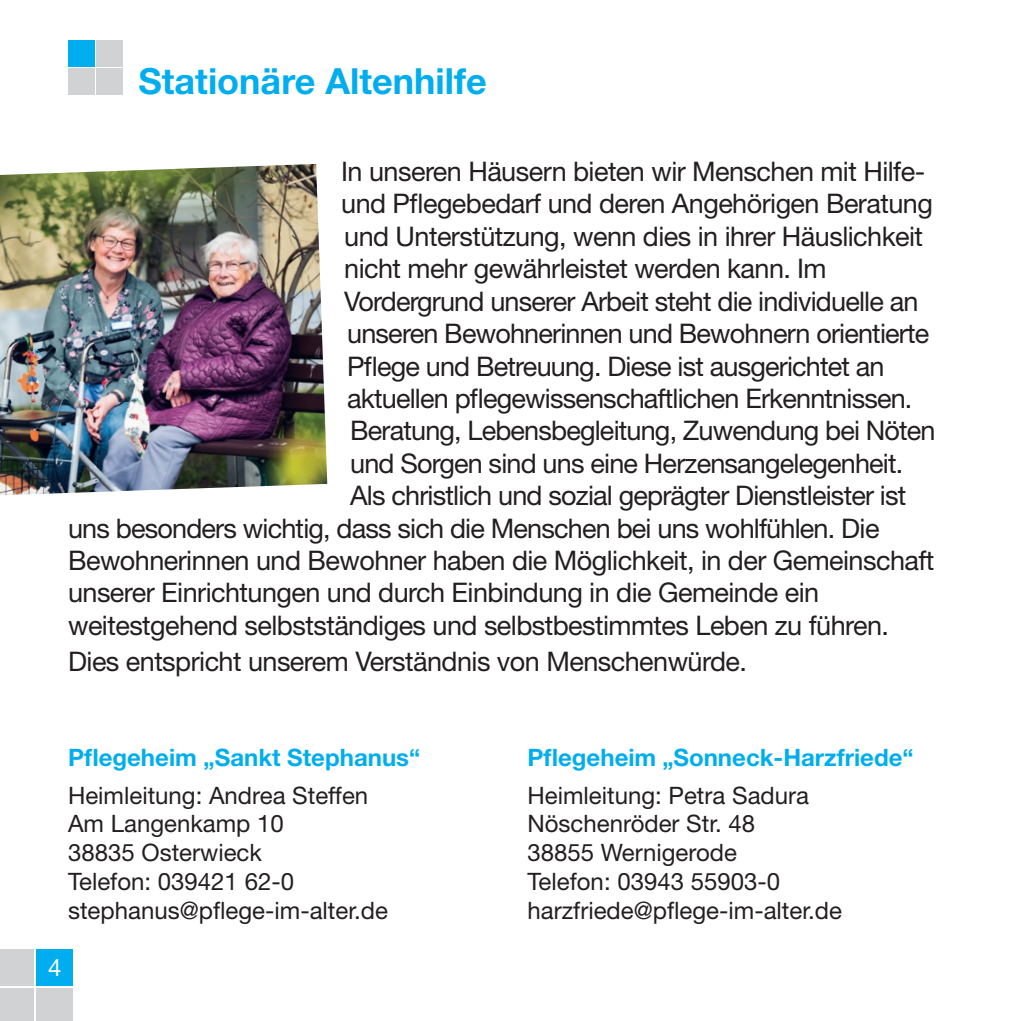
<style>
.page{position:relative;width:1021px;height:1021px;background:#fff}
.page>*{position:absolute;margin:0;border:0;box-sizing:border-box;transform-origin:0 0}
.t1{font:700 36px "Helvetica Neue LT Std";color:#00aeef}
.t2{font:27px "Helvetica Neue LT Std";letter-spacing:-.02em;color:#231f20}
.t3{font:24px/28.8px "Helvetica Neue LT Std";color:#231f20}
.t4{font:700 24px "Helvetica Neue LT Std";color:#00aeef}
.t5{font:24px "Helvetica Neue LT Std";color:#fff}
</style>
<div class="page">
<div style="left:0;top:948px;width:34px;height:37px;background:#d1d2d4"></div>
<div style="left:0;top:987px;width:34px;height:33px;background:#d1d2d4"></div>
<div style="left:36px;top:948px;width:37px;height:37px;background:#00aeef"></div>
<div style="left:36px;top:987px;width:37px;height:33px;background:#d1d2d4"></div>
<img style="left:0;top:164px;width:327px;height:331px">
<div style="left:68px;top:40px;width:26px;height:26px;background:#00aeef"></div>
<div style="left:68px;top:68px;width:26px;height:26px;background:#d1d2d4"></div>
<div style="left:96px;top:40px;width:27px;height:26px;background:#d1d2d4"></div>
<div style="left:96px;top:68px;width:27px;height:26px;background:#d1d2d4"></div>
<h1 class="t1" style="left:139px;top:59px;width:349px">Stationäre Altenhilfe</h1>
<p class="t2" style="left:341px;top:155px;width:585px">In unseren Häusern bieten wir Menschen mit Hilfe-</p>
<p class="t2" style="left:341px;top:188px;width:593px">und Pflegebedarf und deren Angehörigen Beratung</p>
<p class="t2" style="left:344px;top:220px;width:580px">und Unterstützung, wenn dies in ihrer Häuslichkeit</p>
<p class="t2" style="left:344px;top:252px;width:484px">nicht mehr gewährleistet werden kann. Im</p>
<p class="t2" style="left:344px;top:285px;width:576px">Vordergrund unserer Arbeit steht die individuelle an</p>
<p class="t2" style="left:347px;top:317px;width:583px">unseren Bewohnerinnen und Bewohnern orientierte</p>
<p class="t2" style="left:347px;top:350px;width:539px">Pflege und Betreuung. Diese ist ausgerichtet an</p>
<p class="t2" style="left:347px;top:382px;width:567px">aktuellen pflegewissenschaftlichen Erkenntnissen.</p>
<p class="t2" style="left:350px;top:414px;width:587px">Beratung, Lebensbegleitung, Zuwendung bei Nöten</p>
<p class="t2" style="left:350px;top:447px;width:554px">und Sorgen sind uns eine Herzensangelegenheit.</p>
<p class="t2" style="left:350px;top:479px;width:557px">Als christlich und sozial geprägter Dienstleister ist</p>
<p class="t2" style="left:68px;top:512px;width:813px">uns besonders wichtig, dass sich die Menschen bei uns wohlfühlen. Die</p>
<p class="t2" style="left:68px;top:544px;width:867px">Bewohnerinnen und Bewohner haben die Möglichkeit, in der Gemeinschaft</p>
<p class="t2" style="left:68px;top:576px;width:752px">unserer Einrichtungen und durch Einbindung in die Gemeinde ein</p>
<p class="t2" style="left:68px;top:609px;width:822px">weitestgehend selbstständiges und selbstbestimmtes Leben zu führen.</p>
<p class="t2" style="left:68px;top:645px;width:680px">Dies entspricht unserem Verständnis von Menschenwürde.</p>
<p class="t4" style="left:68px;top:743px;width:354px">Pflegeheim „Sankt Stephanus“</p>
<p class="t3" style="left:68px;top:780px;width:321px">Heimleitung: Andrea Steffen<br>Am Langenkamp 10<br>38835 Osterwieck<br>Telefon: 039421 62-0 stephanus@pflege-im-alter.de</p>
<p class="t5" style="left:48px;top:953px;width:15px">4</p>
<p class="t4" style="left:527px;top:743px;width:387px">Pflegeheim „Sonneck-Harzfriede“</p>
<p class="t3" style="left:527px;top:780px;width:316px">Heimleitung: Petra Sadura<br>Nöschenröder Str. 48<br>38855 Wernigerode<br>Telefon: 03943 55903-0 harzfriede@pflege-im-alter.de</p>
</div>
